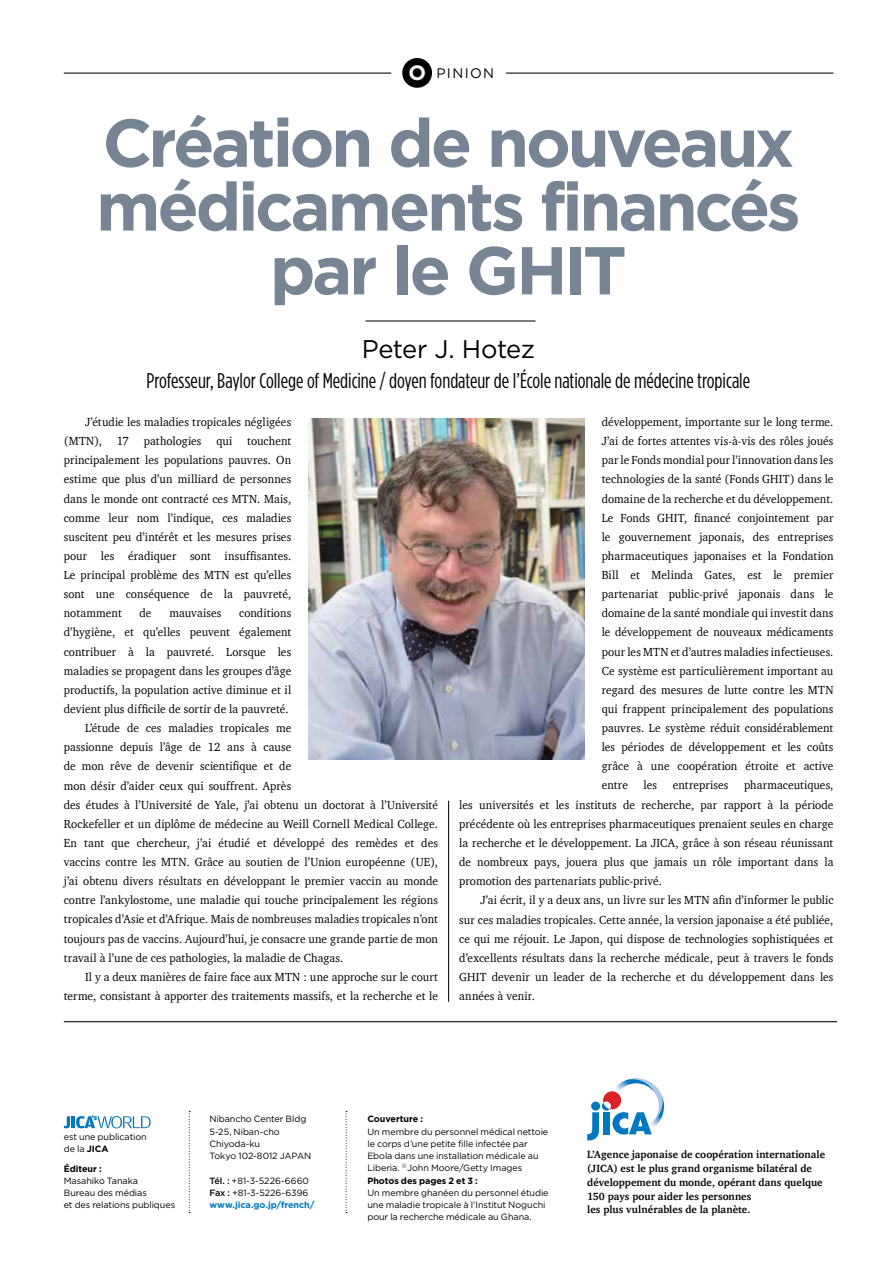
<style>
.page{position:relative;width:893px;height:1263px;background:#fff}
.page>*{position:absolute;margin:0;border:0;box-sizing:border-box;transform-origin:0 0}
.t1{font:700 67.5px/63.8px "Gotham";letter-spacing:-.045em;color:#778493;text-align:center}
.t2{font:25.5px "Gotham";letter-spacing:-.025em;color:#000}
.t3{font:21.3px "Gotham Condensed";letter-spacing:-.005em;color:#000}
.t4{font:13.8px "Gotham";letter-spacing:.1em;color:#000}
.t5{font:12px/19.2px "Charter";letter-spacing:.005em;color:#000;text-align:justify;scale:.95 1}
.t6{font:700 10.65px/13.8px "Charter";letter-spacing:.01em;color:#000}
.t7{font:9px/12.1px "Gotham";letter-spacing:-.01em;color:#000}
.t8{font:700 9px "Gotham";letter-spacing:-.005em;color:#000}
.s1{font-weight:700;font-size:20.7px;color:#fff}
.s2{font-weight:700}
.s3{font-weight:500}
.s4{font-weight:700;color:#0077c1}
</style>
<div class="page">
<svg style="left:64px;top:1115px;width:87px;height:13px"></svg>
<svg style="left:346px;top:1111px;width:1px;height:102px"></svg>
<svg style="left:189px;top:1111px;width:1px;height:102px"></svg>
<svg style="left:587px;top:1078px;width:77px;height:62px"></svg>
<img style="left:308px;top:418px;width:277px;height:341px">
<hr style="left:64px;top:1021px;width:773px;height:1px;background:#000">
<hr style="left:365px;top:321px;width:170px;height:1px;background:#000">
<hr style="left:448px;top:801px;width:1px;height:201px;background:#000">
<hr style="left:64px;top:73px;width:327px;height:1px;background:#000">
<hr style="left:506px;top:73px;width:327px;height:1px;background:#000">
<div style="left:402px;top:58px;width:30px;height:30px;background:#000;border-radius:50%"></div>
<p class="t4" style="left:409px;top:65px;width:87px"><span class="s1">O</span> PINION</p>
<h1 class="t1" style="left:96px;top:109px;width:706px">Création de nouveaux médicaments financés par le GHIT</h1>
<h2 class="t2" style="left:362px;top:335px;width:174px">Peter J. Hotez</h2>
<h3 class="t3" style="left:147px;top:369px;width:605px">Professeur, Baylor College of Medicine / doyen fondateur de l’École nationale de médecine tropicale</h3>
<p class="t5" style="left:602px;top:412px;width:245px">développement, importante sur le long terme.<br>J’ai de fortes attentes vis-à-vis des rôles joués par le Fonds mondial pour l’innovation dans les technologies de la santé (Fonds GHIT) dans le domaine de la recherche et du développement.<br>Le Fonds GHIT, financé conjointement par le gouvernement japonais, des entreprises pharmaceutiques japonaises et la Fondation Bill et Melinda Gates, est le premier partenariat public-privé japonais dans le domaine de la santé mondiale qui investit dans le développement de nouveaux médicaments pour les MTN et d’autres maladies infectieuses.<br>Ce système est particulièrement important au regard des mesures de lutte contre les MTN qui frappent principalement des populations pauvres. Le système réduit considérablement les périodes de développement et les coûts grâce à une coopération étroite et active entre</p>
<p class="t5" style="left:64px;top:412px;width:241px;text-indent:21px">J’étudie les maladies tropicales négligées (MTN), 17 pathologies qui touchent principalement les populations pauvres. On estime que plus d’un milliard de personnes dans le monde ont contracté ces MTN. Mais, comme leur nom l’indique, ces maladies suscitent peu d’intérêt et les mesures prises pour les éradiquer sont insuffisantes.<br>Le principal problème des MTN est qu’elles sont une conséquence de la pauvreté, notamment</p>
<p class="t5" style="left:140px;top:603px;width:14px">de</p>
<p class="t5" style="left:169px;top:603px;width:56px">mauvaises</p>
<p class="t5" style="left:239px;top:603px;width:56px">conditions</p>
<p class="t5" style="left:64px;top:623px;width:241px">d’hygiène, et qu’elles peuvent également</p>
<p class="t5" style="left:64px;top:642px;width:241px">contribuer à la pauvreté. Lorsque les</p>
<p class="t5" style="left:64px;top:661px;width:241px">maladies se propagent dans les groupes d’âge</p>
<p class="t5" style="left:64px;top:680px;width:241px">productifs, la population active diminue et il</p>
<p class="t5" style="left:64px;top:699px;width:238px">devient plus difficile de sortir de la pauvreté.</p>
<p class="t5" style="left:85px;top:718px;width:219px">L’étude de ces maladies tropicales me</p>
<p class="t5" style="left:64px;top:737px;width:241px">passionne depuis l’âge de 12 ans à cause</p>
<p class="t5" style="left:64px;top:756px;width:241px">de mon rêve de devenir scientifique et de</p>
<p class="t5" style="left:64px;top:776px;width:241px">mon désir d’aider ceux qui souffrent. Après</p>
<p class="t5" style="left:64px;top:795px;width:395px">des études à l’Université de Yale, j’ai obtenu un doctorat à l’Université</p>
<p class="t5" style="left:64px;top:814px;width:395px">Rockefeller et un diplôme de médecine au Weill Cornell Medical College.</p>
<p class="t5" style="left:64px;top:833px;width:395px">En tant que chercheur, j’ai étudié et développé des remèdes et des</p>
<p class="t5" style="left:64px;top:852px;width:395px">vaccins contre les MTN. Grâce au soutien de l’Union européenne (UE),</p>
<p class="t5" style="left:64px;top:871px;width:395px">j’ai obtenu divers résultats en développant le premier vaccin au monde</p>
<p class="t5" style="left:64px;top:890px;width:395px">contre l’ankylostome, une maladie qui touche principalement les régions</p>
<p class="t5" style="left:64px;top:909px;width:395px">tropicales d’Asie et d’Afrique. Mais de nombreuses maladies tropicales n’ont</p>
<p class="t5" style="left:64px;top:929px;width:395px">toujours pas de vaccins. Aujourd’hui, je consacre une grande partie de mon</p>
<p class="t5" style="left:64px;top:948px;width:296px">travail à l’une de ces pathologies, la maladie de Chagas.</p>
<p class="t5" style="left:85px;top:967px;width:373px">Il y a deux manières de faire face aux MTN : une approche sur le court</p>
<p class="t5" style="left:64px;top:986px;width:395px">terme, consistant à apporter des traitements massifs, et la recherche et le</p>
<p class="t5" style="left:459px;top:776px;width:395px;text-indent:285px">pharmaceutiques, les universités et les instituts de recherche, par rapport à la période précédente où les entreprises pharmaceutiques prenaient seules en charge la recherche et le développement. La JICA, grâce à son réseau réunissant de nombreux pays, jouera plus que jamais un rôle important dans la promotion des partenariats public-privé.</p>
<p class="t5" style="left:459px;top:890px;width:395px;text-indent:21px">J’ai écrit, il y a deux ans, un livre sur les MTN afin d’informer le public sur ces maladies tropicales. Cette année, la version japonaise a été publiée, ce qui me réjouit. Le Japon, qui dispose de technologies sophistiquées et d’excellents résultats dans la recherche médicale, peut à travers le fonds GHIT devenir un leader de la recherche et du développement dans les années à venir.</p>
<p class="t5" style="left:644px;top:776px;width:16px">les</p>
<p class="t5" style="left:673px;top:776px;width:60px">entreprises</p>
<p class="t7" style="left:64px;top:1130px;width:84px">est une publication de la <span class="s2">JICA</span></p>
<p class="t8" style="left:64px;top:1163px;width:39px">Éditeur :</p>
<p class="t7" style="left:64px;top:1174px;width:113px">Masahiko Tanaka<br>Bureau des médias<br>et des relations publiques</p>
<p class="t7" style="left:209px;top:1113px;width:103px">Nibancho Center Bldg<br>5-25, Niban-cho<br>Chiyoda-ku<br>Tokyo 102-8012 JAPAN</p>
<p class="t7" style="left:209px;top:1174px;width:107px"><span class="s3">Tél. :</span> +81-3-5226-6660<br><span class="s3">Fax :</span> +81-3-5226-6396 <span class="s4">www.jica.go.jp/french/</span></p>
<p class="t8" style="left:367px;top:1114px;width:57px">Couverture :</p>
<p class="t7" style="left:367px;top:1125px;width:182px">Un membre du personnel médical nettoie le corps d’une petite fille infectée par Ebola dans une installation médicale au Liberia. <sup>©</sup>John Moore/Getty Images <span class="s2">Photos des pages 2 et 3 :</span></p>
<p class="t7" style="left:367px;top:1186px;width:183px">Un membre ghanéen du personnel étudie une maladie tropicale à l’Institut Noguchi pour la recherche médicale au Ghana.</p>
<p class="t6" style="left:587px;top:1147px;width:239px">L’Agence japonaise de coopération internationale (JICA) est le plus grand organisme bilatéral de développement du monde, opérant dans quelque 150 pays pour aider les personnes<br>les plus vulnérables de la planète.</p>
</div>
